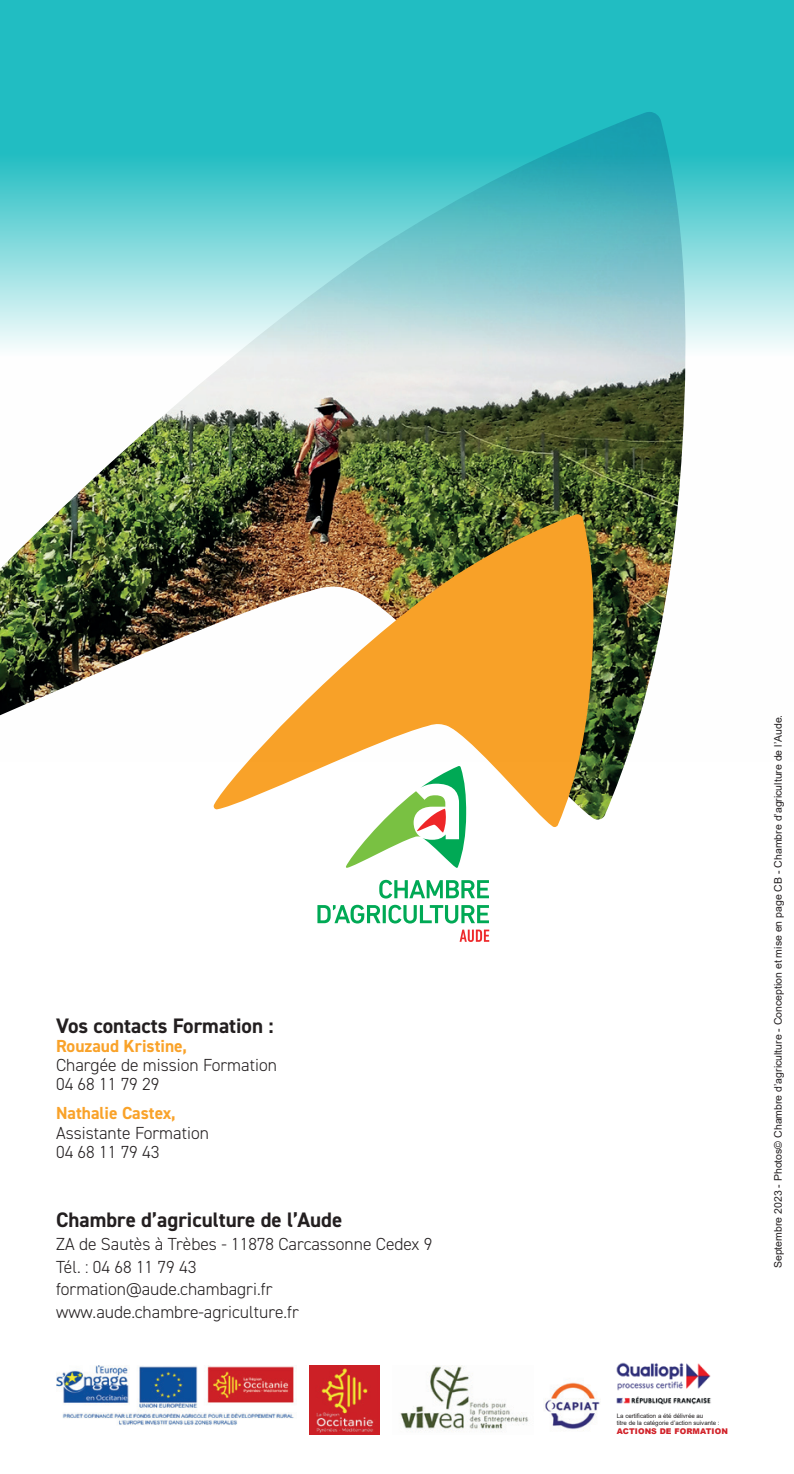
<style>
.page{position:relative;width:794px;height:1474px;background:#fff}
.page>*{position:absolute;margin:0;border:0;box-sizing:border-box;transform-origin:0 0}
.t1{font:700 21px "DIN2014";color:#231f20}
.t2{font:300 17.5px/22.8px "DIN2014";color:#231f20}
.t3{font:700 17.5px "DIN2014";color:#f9a229}
.t4{font:10.5px "Arial";color:#231f20}
.t5{font:900 7.88px "Arial";letter-spacing:.01em;color:#d1232a}
.t6{font:6.12px/7px "Arial";color:#231f20}
</style>
<div class="page">
<svg style="left:346px;top:827px;width:120px;height:40px"></svg>
<svg style="left:317px;top:904px;width:172px;height:19px"></svg>
<svg style="left:379px;top:879px;width:110px;height:19px"></svg>
<svg style="left:459px;top:929px;width:30px;height:13px"></svg>
<svg style="left:214px;top:761px;width:381px;height:66px"></svg>
<img style="left:310px;top:1365px;width:69px;height:69px">
<img style="left:400px;top:1365px;width:129px;height:66px">
<img style="left:544px;top:1382px;width:56px;height:49px">
<img style="left:56px;top:1365px;width:240px;height:60px">
<img style="left:0;top:0;width:794px;height:761px">
<img style="left:616px;top:1362px;width:95px;height:41px">
<p class="t1" style="left:56px;top:1011px;width:219px">Vos contacts Formation :</p>
<p class="t3" style="left:56px;top:1034px;width:133px">Rouzaud Kristine,</p>
<p class="t2" style="left:56px;top:1055px;width:222px;line-height:19.2px">Chargée de mission Formation<br>04 68 11 79 29</p>
<p class="t3" style="left:56px;top:1101px;width:121px">Nathalie Castex,</p>
<p class="t2" style="left:56px;top:1123px;width:154px;line-height:19.2px">Assistante Formation<br>04 68 11 79 43</p>
<p class="t1" style="left:56px;top:1205px;width:288px">Chambre d’agriculture de l’Aude</p>
<p class="t2" style="left:56px;top:1232px;width:378px">ZA de Sautès à Trèbes - 11878 Carcassonne Cedex 9<br>Tél. : 04 68 11 79 43<br>formation@aude.chambagri.fr www.aude.chambre-agriculture.fr</p>
<p class="t4" style="left:771px;top:1268px;width:555px;rotate:-90deg">Septembre 2023 - Photos© Chambre d’agriculture - Conception et mise en page CB - Chambre d’agriculture de l’Aude.</p>
<p class="t6" style="left:617px;top:1412px;width:104px">La certification a été délivrée au<br>titre de la catégorie d’action suivante :</p>
<p class="t5" style="left:617px;top:1425px;width:113px">ACTIONS DE FORMATION</p>
</div>
